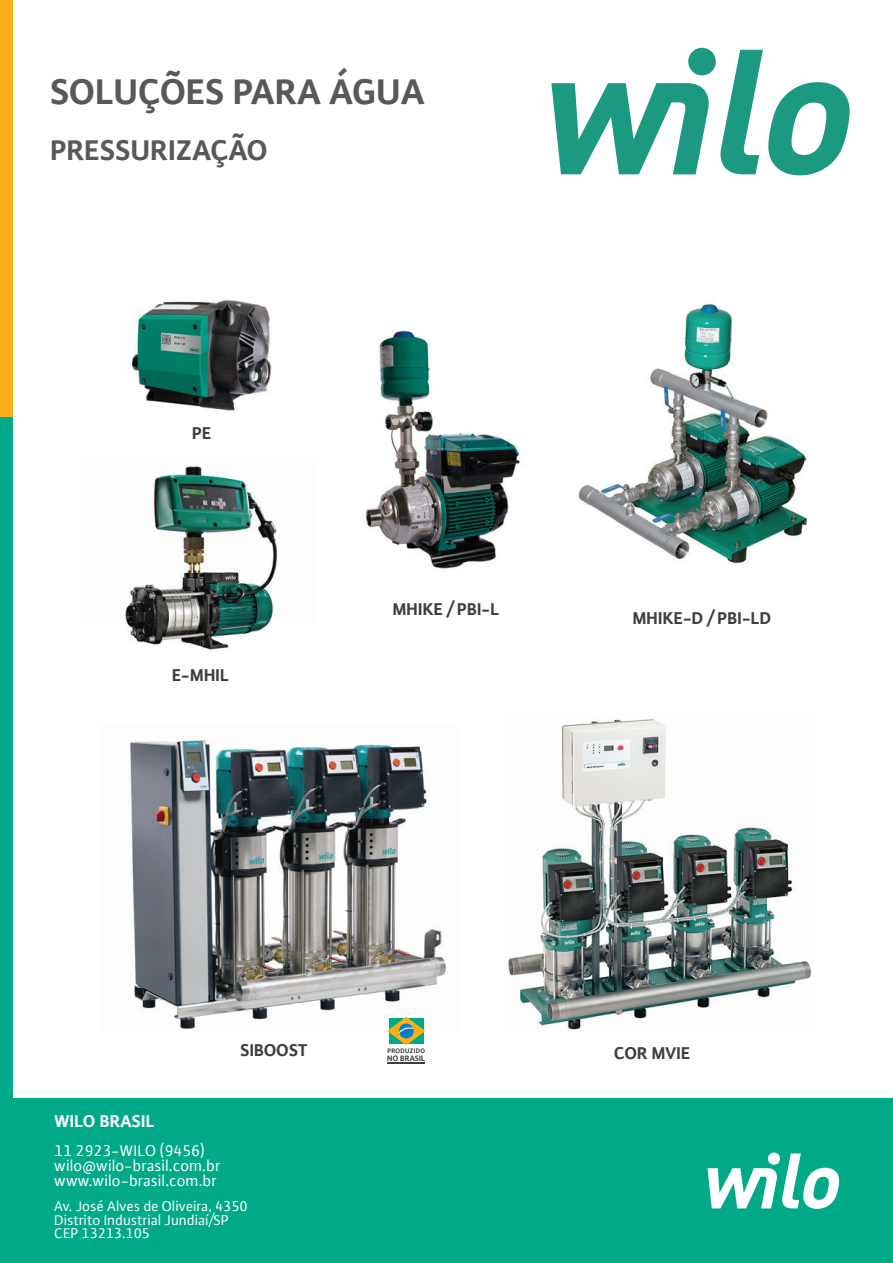
<style>
.page{position:relative;width:893px;height:1263px;background:#fff}
.page>*{position:absolute;margin:0;border:0;box-sizing:border-box;transform-origin:0 0}
.t1{font:700 37.5px "WILO Plus FM";color:#57585a}
.t2{font:700 30px "WILO Plus FM";color:#57585a}
.t3{font:700 18px "WILO Plus FM";color:#3e3e3f}
.t4{font:700 18px "WILO Plus FM";color:#fff}
.t5{font:16.5px/15px "WILO Plus FM";color:#fff}
.t6{font:15px/13.5px "WILO Plus FM";color:#fff}
.t7{font:700 8.25px "WILO Plus FM";color:#3e3e3f}
.t8{font:700 6.9px "WILO Plus FM";letter-spacing:.03em;color:#3e3e3f}
</style>
<div class="page">
<div style="left:0;top:375px;width:13px;height:888px;background:#0a8"></div>
<div style="left:0;top:0;width:13px;height:417px;background:#faaf18"></div>
<div style="left:0;top:1098px;width:893px;height:165px;background:#0a8"></div>
<svg style="left:551px;top:50px;width:299px;height:125px"></svg>
<div style="left:688px;top:48px;width:28px;height:27px;background:#1b9a81;border-radius:50%"></div>
<svg style="left:707px;top:1153px;width:132px;height:56px"></svg>
<div style="left:768px;top:1152px;width:12px;height:13px;background:#fff;border-radius:50%"></div>
<img style="left:129px;top:740px;width:317px;height:289px">
<div style="left:385px;top:1014px;width:42px;height:52px;background:#fff"></div>
<hr style="left:387px;top:1062px;width:38px;height:2px;background:#3e3e3f">
<svg style="left:387px;top:1017px;width:38px;height:28px"></svg>
<img style="left:508px;top:718px;width:304px;height:312px">
<img style="left:125px;top:466px;width:153px;height:184px">
<img style="left:578px;top:304px;width:229px;height:260px">
<img style="left:132px;top:300px;width:140px;height:111px">
<img style="left:365px;top:330px;width:155px;height:240px">
<h1 class="t1" style="left:50px;top:66px;width:376px">SOLUÇÕES PARA ÁGUA</h1>
<h2 class="t2" style="left:50px;top:130px;width:219px">PRESSURIZAÇÃO</h2>
<p class="t3" style="left:192px;top:421px;width:21px">PE</p>
<p class="t3" style="left:172px;top:662px;width:58px">E-MHIL</p>
<p class="t3" style="left:393px;top:597px;width:108px">MHIKE / PBI-L</p>
<p class="t3" style="left:633px;top:606px;width:140px">MHIKE-D / PBI-LD</p>
<p class="t4" style="left:55px;top:1109px;width:101px">WILO BRASIL</p>
<p class="t3" style="left:240px;top:1038px;width:69px">SIBOOST</p>
<p class="t3" style="left:614px;top:1041px;width:78px">COR MVIE</p>
<p class="t8" style="left:387px;top:1046px;width:39px">PRODUZIDO</p>
<p class="t7" style="left:387px;top:1052px;width:40px">NO BRASIL</p>
<p class="t5" style="left:55px;top:1142px;width:167px">11 2923-WILO (9456) wilo@wilo-brasil.com.br www.wilo-brasil.com.br</p>
<p class="t6" style="left:55px;top:1199px;width:195px">Av. José Alves de Oliveira, 4350<br>Distrito Industrial Jundiaí/SP<br>CEP 13213.105</p>
</div>
